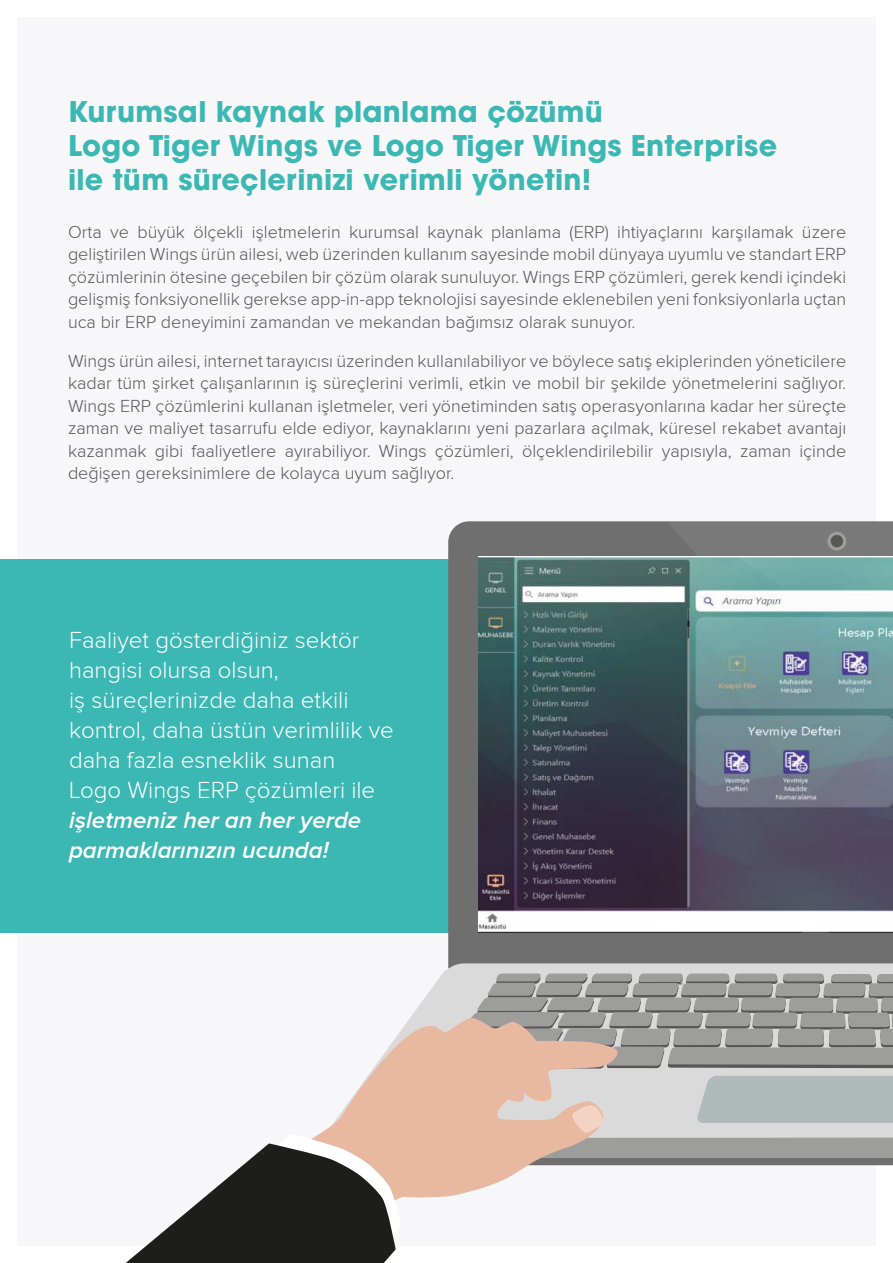
<style>
.page{position:relative;width:893px;height:1263px;background:#fff}
.page>*{position:absolute;margin:0;border:0;box-sizing:border-box;transform-origin:0 0}
.t1{font:28.5px/34.2px "Bilgetech Custom Avant Garde";letter-spacing:.01em;color:#3bb7b4}
.t2{font:300 24px/30px "Proxima Nova";color:#fff}
.t3{font:italic 600 24px/30px "Proxima Nova";color:#fff}
.t4{font:300 18px/22.5px "Proxima Nova";color:#575756;text-align:justify}
</style>
<div class="page">
<div style="left:17px;top:17px;width:859px;height:1229px;background:#f7f7f9"></div>
<div style="left:0;top:559px;width:530px;height:373px;background:#3bb7b4"></div>
<div style="left:448px;top:521px;width:219px;height:442px;background:#706f6f"></div>
<svg style="left:667px;top:521px;width:226px;height:442px;background:#747373"></svg>
<svg style="left:410px;top:963px;width:483px;height:113px;background:#dadada"></svg>
<svg style="left:827px;top:532px;width:19px;height:18px"></svg>
<div style="left:831px;top:535px;width:12px;height:12px;background:#575756;border-radius:50%"></div>
<svg style="left:437px;top:973px;width:456px;height:95px;background:#9e9e9d"></svg>
<svg style="left:368px;top:1018px;width:251px;height:58px;background:#d9bbab"></svg>
<svg style="left:126px;top:1076px;width:767px;height:187px"></svg>
<img style="left:478px;top:556px;width:415px;height:376px">
<h1 class="t1" style="left:68px;top:95px;width:711px">Kurumsal kaynak planlama çözümü<br>Logo Tiger Wings ve Logo Tiger Wings Enterprise ile tüm süreçlerinizi verimli yönetin!</h1>
<p class="t4" style="left:68px;top:221px;width:780px">Orta ve büyük ölçekli işletmelerin kurumsal kaynak planlama (ERP) ihtiyaçlarını karşılamak üzere geliştirilen Wings ürün ailesi, web üzerinden kullanım sayesinde mobil dünyaya uyumlu ve standart ERP çözümlerinin ötesine geçebilen bir çözüm olarak sunuluyor. Wings ERP çözümleri, gerek kendi içindeki gelişmiş fonksiyonellik gerekse app-in-app teknolojisi sayesinde eklenebilen yeni fonksiyonlarla uçtan uca bir ERP deneyimini zamandan ve mekandan bağımsız olarak sunuyor.</p>
<p class="t4" style="left:68px;top:350px;width:780px">Wings ürün ailesi, internet tarayıcısı üzerinden kullanılabiliyor ve böylece satış ekiplerinden yöneticilere kadar tüm şirket çalışanlarının iş süreçlerini verimli, etkin ve mobil bir şekilde yönetmelerini sağlıyor.<br>Wings ERP çözümlerini kullanan işletmeler, veri yönetiminden satış operasyonlarına kadar her süreçte zaman ve maliyet tasarrufu elde ediyor, kaynaklarını yeni pazarlara açılmak, küresel rekabet avantajı kazanmak gibi faaliyetlere ayırabiliyor. Wings çözümleri, ölçeklendirilebilir yapısıyla, zaman içinde değişen gereksinimlere de kolayca uyum sağlıyor.</p>
<h2 class="t2" style="left:69px;top:625px;width:326px">Faaliyet gösterdiğiniz sektör hangisi olursa olsun,<br>iş süreçlerinizde daha etkili kontrol, daha üstün verimlilik ve daha fazla esneklik sunan<br>Logo Wings ERP çözümleri ile</h2>
<h2 class="t3" style="left:69px;top:805px;width:294px">işletmeniz her an her yerde parmaklarınızın ucunda!</h2>
</div>
